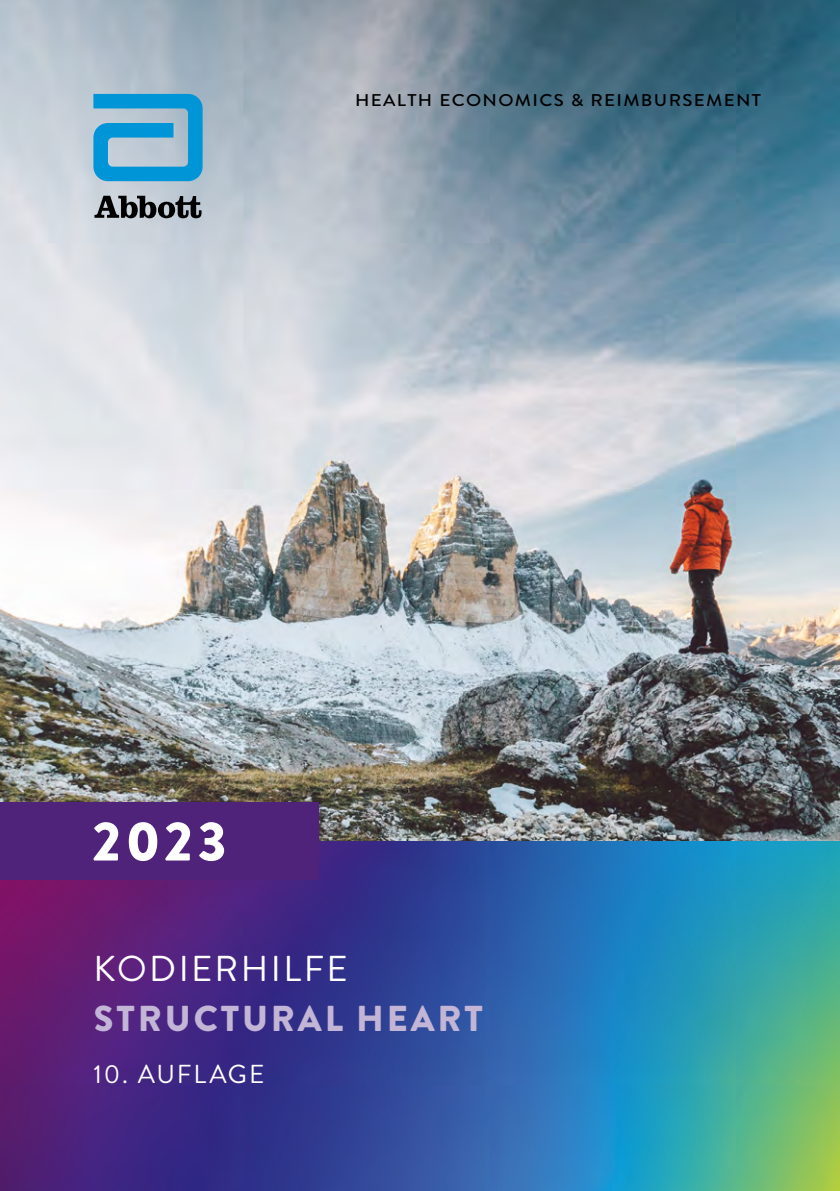
<style>
.page{position:relative;width:840px;height:1191px;background:#fff}
.page>*{position:absolute;margin:0;border:0;box-sizing:border-box;transform-origin:0 0}
.t1{font:900 55.6px "Brandon Grotesque";color:#fff}
.t2{font:900 36px "Brandon Grotesque";letter-spacing:.08em;color:#c2b5d6}
.t3{font:36px "Brandon Grotesque";letter-spacing:.07em;color:#fff}
.t4{font:26px "Brandon Grotesque";letter-spacing:.07em;color:#fff}
.t5{font:500 17px "Brandon Grotesque";letter-spacing:.07em;color:#000;scale:1.1 1}
</style>
<div class="page">
<img style="left:0;top:0;width:839px;height:841px">
<img style="left:0;top:841px;width:839px;height:350px">
<div style="left:0;top:802px;width:318px;height:78px;background:#4e2379"></div>
<svg style="left:93px;top:94px;width:109px;height:87px;background:#50aad3"></svg>
<svg style="left:94px;top:196px;width:107px;height:22px;background:#5f6468"></svg>
<p class="t5" style="left:355px;top:88px;width:370px">HEALTH ECONOMICS &amp; REIMBURSEMENT</p>
<h1 class="t1" style="left:92px;top:802px;width:136px">2023</h1>
<h2 class="t3" style="left:94px;top:943px;width:255px">KODIERHILFE</h2>
<h2 class="t2" style="left:94px;top:992px;width:390px">STRUCTURAL HEART</h2>
<h3 class="t4" style="left:94px;top:1056px;width:172px">10. AUFLAGE</h3>
</div>
